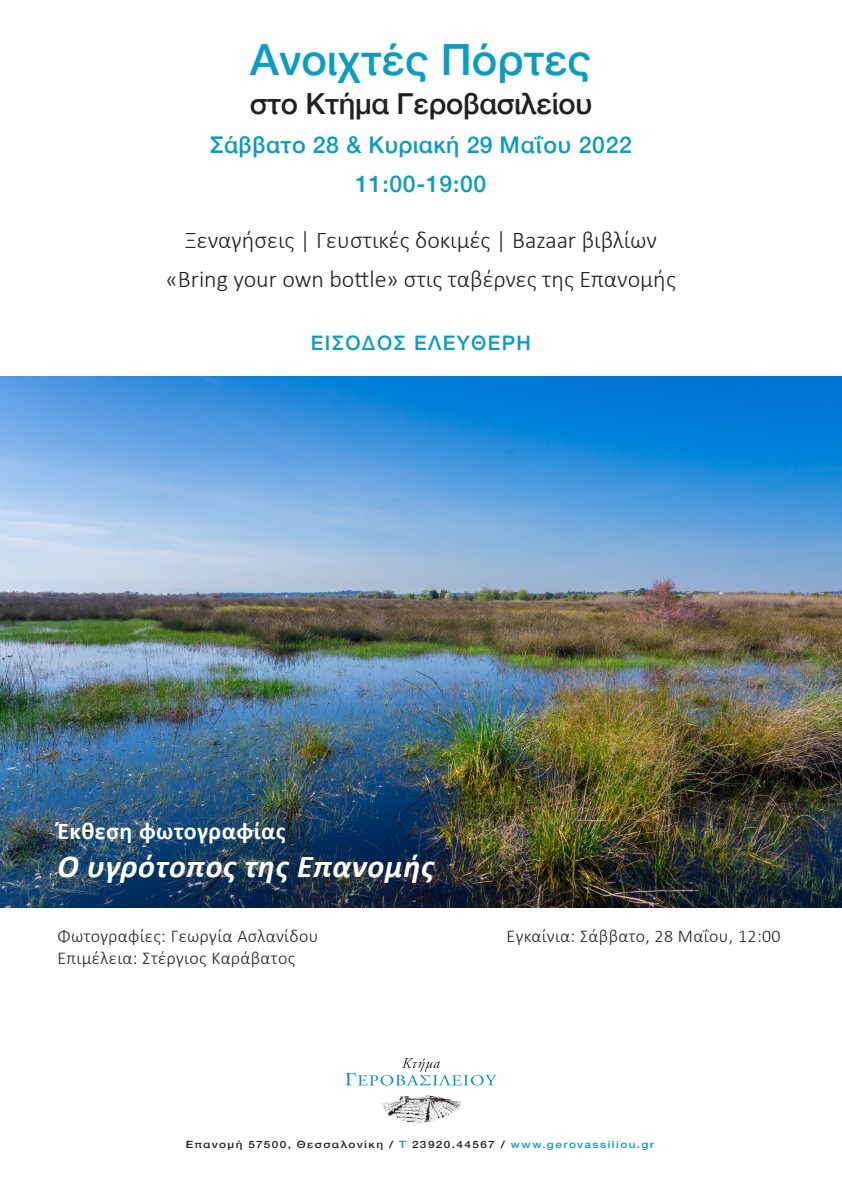
<style>
.page{position:relative;width:842px;height:1191px;background:#fff}
.page>*{position:absolute;margin:0;border:0;box-sizing:border-box;transform-origin:0 0}
.t1{font:500 43px "Helvetica Neue";color:#0a9cc1}
.t2{font:italic 700 32px "Calibri";letter-spacing:.02em;color:#fff}
.t3{font:500 29px "Helvetica Neue";letter-spacing:-.01em;color:#231f20}
.t4{font:300 24px "Calibri";color:#231f20}
.t5{font:700 24px "Calibri";letter-spacing:.02em;color:#fff}
.t6{font:500 23px "Helvetica Neue";letter-spacing:.02em;color:#0a9cc1}
.t7{font:500 20px "Helvetica Neue";letter-spacing:.07em;color:#0a9cc1}
.t8{font:300 18px "Calibri";letter-spacing:.02em;color:#231f20}
.t9{font:500 10px "Helvetica Neue";letter-spacing:.12em;color:#231f20;scale:1.18 1}
.s1{color:#0a9cc1}
</style>
<div class="page">
<img style="left:0;top:377px;width:842px;height:531px">
<svg style="left:345px;top:1058px;width:151px;height:28px"></svg>
<svg style="left:381px;top:1096px;width:80px;height:27px"></svg>
<p class="t1" style="left:250px;top:25px;width:343px">Ανοιχτές Πόρτες</p>
<p class="t3" style="left:250px;top:80px;width:344px">στο Κτήμα Γεροβασιλείου</p>
<p class="t6" style="left:210px;top:126px;width:424px">Σάββατο 28 &amp; Κυριακή 29 Μαΐου 2022</p>
<p class="t6" style="left:355px;top:165px;width:132px">11:00-19:00</p>
<p class="t4" style="left:185px;top:225px;width:473px">Ξεναγήσεις | Γευστικές δοκιμές | Bazaar βιβλίων</p>
<p class="t4" style="left:166px;top:264px;width:511px">«Bring your own bottle» στις ταβέρνες της Επανομής</p>
<p class="t7" style="left:311px;top:326px;width:222px">ΕΙΣΟΔΟΣ ΕΛΕΥΘΕΡΗ</p>
<p class="t5" style="left:57px;top:816px;width:230px">Έκθεση φωτογραφίας</p>
<p class="t2" style="left:57px;top:846px;width:378px">Ο υγρότοπος της Επανομής</p>
<p class="t8" style="left:57px;top:925px;width:263px">Φωτογραφίες: Γεωργία Ασλανίδου</p>
<p class="t8" style="left:507px;top:925px;width:276px">Εγκαίνια: Σάββατο, 28 Μαΐου, 12:00</p>
<p class="t8" style="left:57px;top:947px;width:239px">Επιμέλεια: Στέργιος Καράβατος</p>
<p class="t9" style="left:186px;top:1137px;width:398px">Επανομή 57500, Θεσσαλονίκη / <span class="s1">Τ</span> 23920.44567 / <span class="s1">www.gerovassiliou.gr</span></p>
</div>
